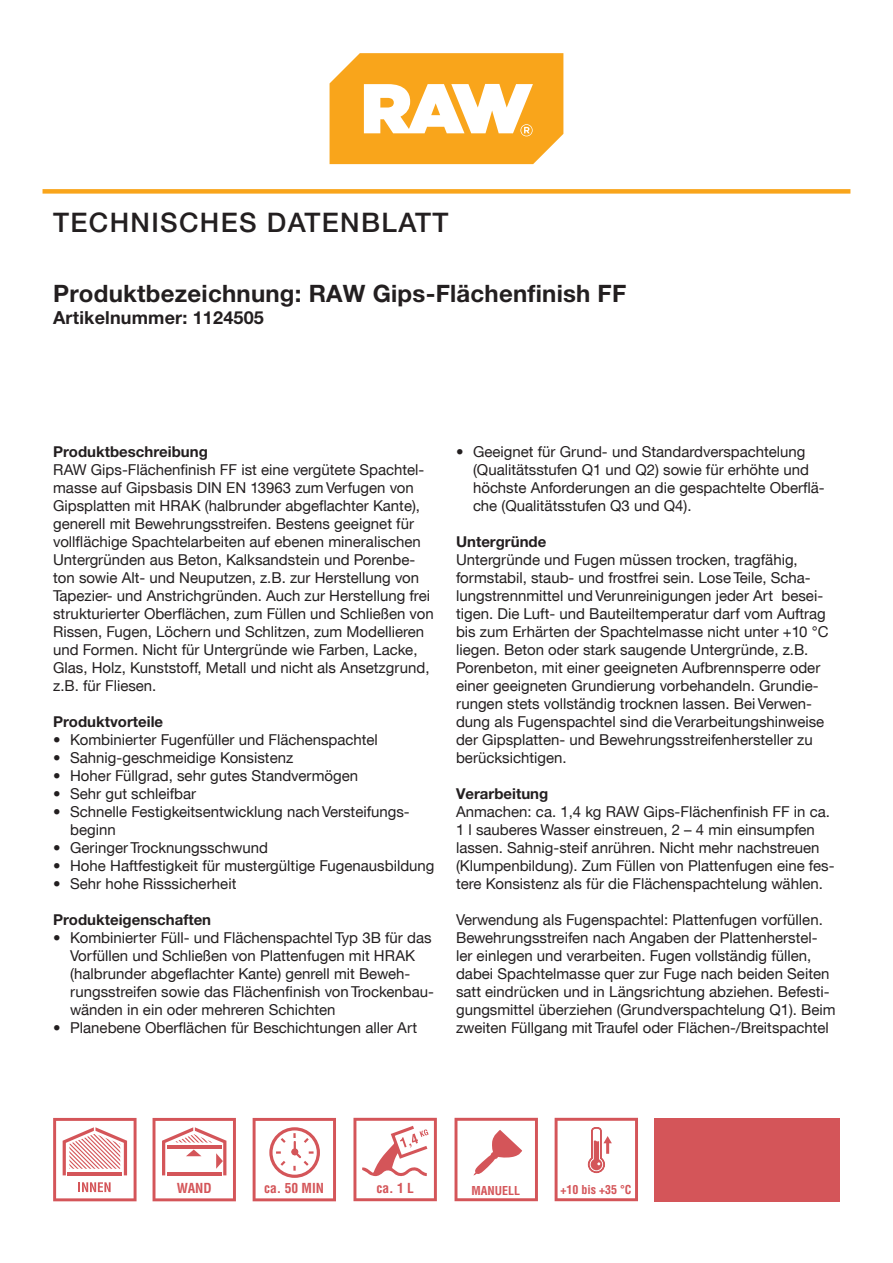
<style>
.page{position:relative;width:893px;height:1263px;background:#fff}
.page>*{position:absolute;margin:0;border:0;box-sizing:border-box;transform-origin:0 0}
.t1{font:500 27px "Helvetica Neue LT Pro";letter-spacing:.05em;color:#231f20}
.t2{font:700 24px "Helvetica Neue LT Pro";letter-spacing:.01em;color:#231f20}
.t3{font:700 18px "Helvetica Neue LT Pro";letter-spacing:.01em;color:#231f20}
.t4{font:15px/18px "Helvetica Neue CE";color:#231f20}
.t5{font:700 15px "Helvetica Neue LT Pro";color:#231f20}
.t6{font:700 condensed 13.5px "Helvetica LT Std";color:#d45559}
.t7{font:700 condensed 12px "Helvetica LT Std";color:#d45559}
</style>
<div class="page">
<svg style="left:330px;top:53px;width:233px;height:111px"></svg>
<div style="left:43px;top:189px;width:807px;height:5px;background:#f9a51b"></div>
<div style="left:655px;top:1118px;width:185px;height:83px;background:#d45559"></div>
<svg style="left:555px;top:1118px;width:83px;height:83px"></svg>
<svg style="left:253px;top:1118px;width:83px;height:83px"></svg>
<div style="left:291px;top:1148px;width:7px;height:7px;background:#d45559;border-radius:50%"></div>
<div style="left:269px;top:1127px;width:51px;height:51px;border:3px solid #d45559;border-radius:50%"></div>
<svg style="left:53px;top:1118px;width:84px;height:83px"></svg>
<svg style="left:454px;top:1118px;width:84px;height:83px"></svg>
<svg style="left:153px;top:1118px;width:83px;height:83px"></svg>
<svg style="left:353px;top:1118px;width:84px;height:83px"></svg>
<h1 class="t1" style="left:53px;top:206px;width:397px">TECHNISCHES DATENBLATT</h1>
<h2 class="t2" style="left:53px;top:279px;width:575px">Produktbezeichnung: RAW Gips-Flächenfinish FF</h2>
<p class="t3" style="left:53px;top:306px;width:212px">Artikelnummer: 1124505</p>
<p class="t5" style="left:53px;top:443px;width:156px">Produktbeschreibung</p>
<p class="t4" style="left:53px;top:461px;width:382px">RAW Gips-Flächenfinish FF ist eine vergütete Spachtel&shy;masse auf Gipsbasis DIN EN 13963 zum Verfugen von Gipsplatten mit HRAK (halbrunder abgeflachter Kante), generell mit Bewehrungsstreifen. Bestens geeignet für vollflächige Spachtelarbeiten auf ebenen mineralischen Untergründen aus Beton, Kalksandstein und Porenbe&shy;ton sowie Alt- und Neuputzen, z.B. zur Herstellung von Tapezier- und Anstrichgründen. Auch zur Herstellung frei strukturierter Oberflächen, zum Füllen und Schließen von Rissen, Fugen, Löchern und Schlitzen, zum Modellieren und Formen. Nicht für Untergründe wie Farben, Lacke, Glas, Holz, Kunststoff, Metall und nicht als Ansetzgrund, z.B. für Fliesen.</p>
<p class="t5" style="left:53px;top:713px;width:111px">Produktvorteile</p>
<p class="t4" style="left:53px;top:731px;width:326px">• Kombinierter Fugenfüller und Flächenspachtel</p>
<p class="t4" style="left:53px;top:749px;width:242px">• Sahnig-geschmeidige Konsistenz</p>
<p class="t4" style="left:53px;top:767px;width:307px">• Hoher Füllgrad, sehr gutes Standvermögen</p>
<p class="t4" style="left:53px;top:785px;width:144px">• Sehr gut schleifbar</p>
<p class="t4" style="left:70px;top:803px;width:341px;text-indent:-17px">• Schnelle Festigkeitsentwicklung nach Versteifungs&shy;beginn</p>
<p class="t4" style="left:53px;top:839px;width:216px">• Geringer Trocknungsschwund</p>
<p class="t4" style="left:53px;top:857px;width:383px">• Hohe Haftfestigkeit für mustergültige Fugenausbildung</p>
<p class="t4" style="left:53px;top:875px;width:185px">• Sehr hohe Risssicherheit</p>
<p class="t5" style="left:53px;top:911px;width:160px">Produkteigenschaften</p>
<p class="t4" style="left:70px;top:929px;width:365px;text-indent:-17px">• Kombinierter Füll- und Flächenspachtel Typ 3B für das Vorfüllen und Schließen von Plattenfugen mit HRAK (halbrunder abgeflachter Kante) genrell mit Beweh&shy;rungsstreifen sowie das Flächenfinish von Trockenbau&shy;wänden in ein oder mehreren Schichten</p>
<p class="t4" style="left:53px;top:1019px;width:366px">• Planebene Oberflächen für Beschichtungen aller Art</p>
<p class="t4" style="left:473px;top:443px;width:353px;text-indent:-17px">• Geeignet für Grund- und Standardverspachtelung (Qualitätsstufen Q1 und Q2) sowie für erhöhte und höchste Anforderungen an die gespachtelte Oberflä&shy;che (Qualitätsstufen Q3 und Q4).</p>
<p class="t5" style="left:456px;top:533px;width:92px">Untergründe</p>
<p class="t4" style="left:456px;top:551px;width:374px">Untergründe und Fugen müssen trocken, tragfähig, formstabil, staub- und frostfrei sein. Lose Teile, Scha&shy;lungstrennmittel und Verunreinigungen jeder Art besei&shy;tigen. Die Luft- und Bauteiltemperatur darf vom Auftrag bis zum Erhärten der Spachtelmasse nicht unter +10 °C liegen. Beton oder stark saugende Untergründe, z.B.<br>Porenbeton, mit einer geeigneten Aufbrennsperre oder einer geeigneten Grundierung vorbehandeln. Grundie&shy;rungen stets vollständig trocknen lassen. Bei Verwen&shy;dung als Fugenspachtel sind die Verarbeitungshinweise der Gipsplatten- und Bewehrungsstreifenhersteller zu berücksichtigen.</p>
<p class="t5" style="left:456px;top:785px;width:94px">Verarbeitung</p>
<p class="t4" style="left:456px;top:803px;width:380px">Anmachen: ca. 1,4 kg RAW Gips-Flächenfinish FF in ca.<br>1 l sauberes Wasser einstreuen, 2 – 4 min einsumpfen lassen. Sahnig-steif anrühren. Nicht mehr nachstreuen (Klumpenbildung). Zum Füllen von Plattenfugen eine fes&shy;tere Konsistenz als für die Flächenspachtelung wählen.</p>
<p class="t4" style="left:456px;top:911px;width:381px">Verwendung als Fugenspachtel: Plattenfugen vorfüllen.<br>Bewehrungsstreifen nach Angaben der Plattenherstel&shy;ler einlegen und verarbeiten. Fugen vollständig füllen, dabei Spachtelmasse quer zur Fuge nach beiden Seiten satt eindrücken und in Längsrichtung abziehen. Befesti&shy;gungsmittel überziehen (Grundverspachtelung Q1). Beim zweiten Füllgang mit Traufel oder Flächen-/Breitspachtel</p>
<p class="t6" style="left:177px;top:1179px;width:37px">WAND</p>
<p class="t6" style="left:264px;top:1179px;width:61px">ca. 50 MIN</p>
<p class="t6" style="left:376px;top:1179px;width:39px">ca. 1 L</p>
<p class="t7" style="left:472px;top:1182px;width:50px">MANUELL</p>
<p class="t7" style="left:560px;top:1182px;width:73px">+10 bis +35 °C</p>
</div>
